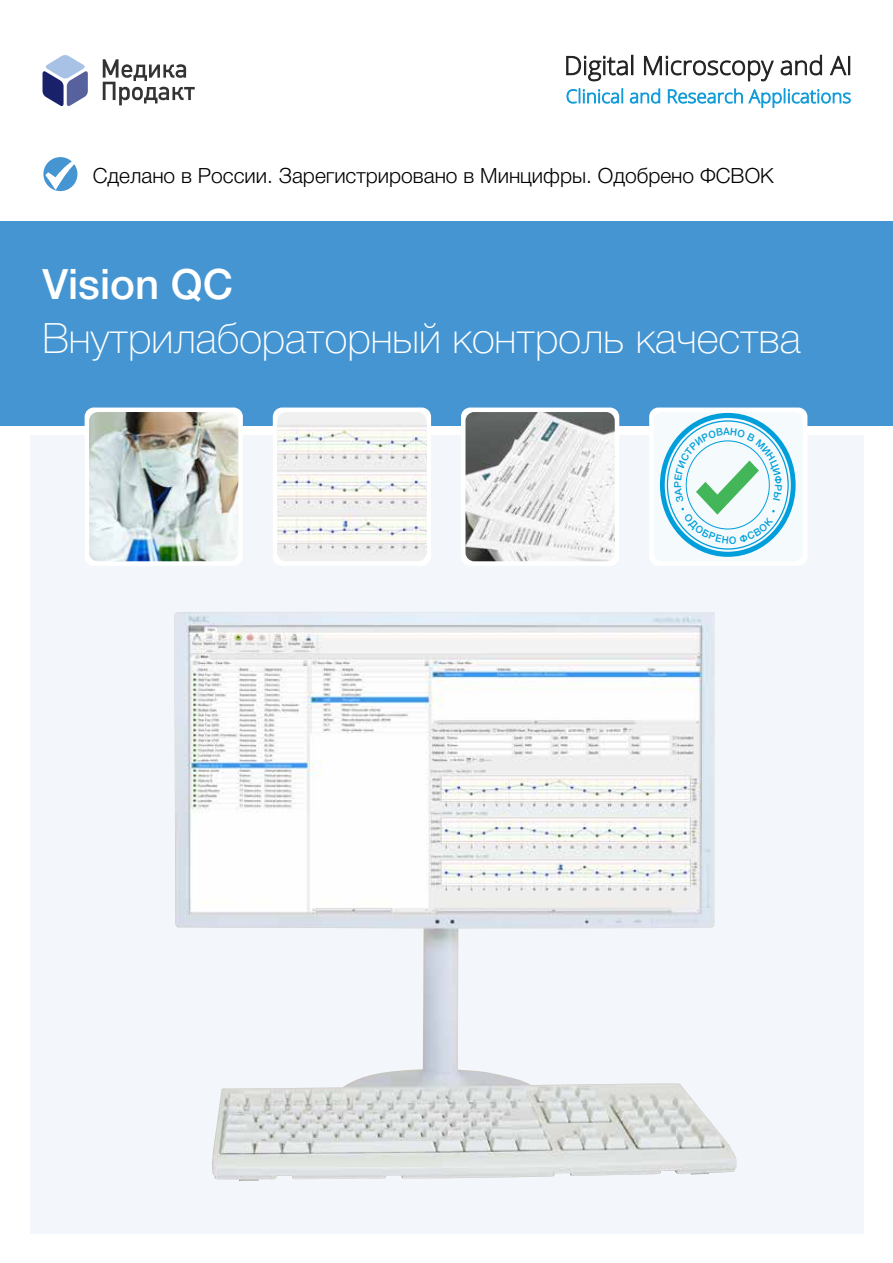
<style>
.page{position:relative;width:893px;height:1263px;background:#fff}
.page>*{position:absolute;margin:0;border:0;box-sizing:border-box;transform-origin:0 0}
.t1{font:100 42px "Helvetica Neue LTCYR";color:#fff}
.t2{font:500 42px "Helvetica Neue LTCYR";color:#fff}
.t3{font:300 21px "Helvetica Neue LTCYR";color:#000}
.t4{font:500 9.6px "Helvetica Neue LTCYR";color:#009fdb;scale:1.06 1}
</style>
<div class="page">
<div style="left:0;top:221px;width:893px;height:204px;background:#4495d1"></div>
<div style="left:30px;top:435px;width:833px;height:798px;background:#f3f6fb"></div>
<img style="left:174px;top:612px;width:563px;height:569px">
<div style="left:85px;top:407px;width:158px;height:159px;background:#fff;border-radius:9px"></div>
<img style="left:89px;top:412px;width:149px;height:149px">
<div style="left:649px;top:407px;width:158px;height:159px;background:#fff;border-radius:9px"></div>
<div style="left:654px;top:412px;width:149px;height:149px;background:#f5fafd;border-radius:9px"></div>
<div style="left:461px;top:407px;width:158px;height:159px;background:#fff;border-radius:9px"></div>
<img style="left:465px;top:412px;width:150px;height:149px">
<div style="left:273px;top:407px;width:158px;height:159px;background:#fff;border-radius:9px"></div>
<div style="left:277px;top:412px;width:150px;height:149px;background:#f0f0f1;border-radius:9px"></div>
<img style="left:277px;top:425px;width:150px;height:128px">
<svg style="left:566px;top:55px;width:67px;height:26px"></svg>
<div style="left:631px;top:55px;width:2px;height:20px;border:1px solid #222"></div>
<svg style="left:644px;top:56px;width:130px;height:25px"></svg>
<svg style="left:781px;top:55px;width:41px;height:20px"></svg>
<svg style="left:830px;top:56px;width:20px;height:19px"></svg>
<svg style="left:567px;top:89px;width:56px;height:14px"></svg>
<svg style="left:630px;top:89px;width:30px;height:14px"></svg>
<svg style="left:668px;top:89px;width:183px;height:19px"></svg>
<svg style="left:43px;top:55px;width:45px;height:51px"></svg>
<svg style="left:103px;top:59px;width:92px;height:46px"></svg>
<svg style="left:43px;top:157px;width:34px;height:34px"></svg>
<svg style="left:45px;top:161px;width:31px;height:28px"></svg>
<svg style="left:659px;top:412px;width:137px;height:145px"></svg>
<p class="t3" style="left:93px;top:164px;width:682px">Сделано в России. Зарегистрировано в Минцифры. Одобрено ФСВОК</p>
<h1 class="t2" style="left:43px;top:261px;width:192px">Vision QC</h1>
<h1 class="t1" style="left:43px;top:315px;width:760px">Внутрилабораторный контроль качества</h1>
<p class="t4" style="left:673px;top:488px;width:8px;rotate:-90deg">Р</p>
</div>
